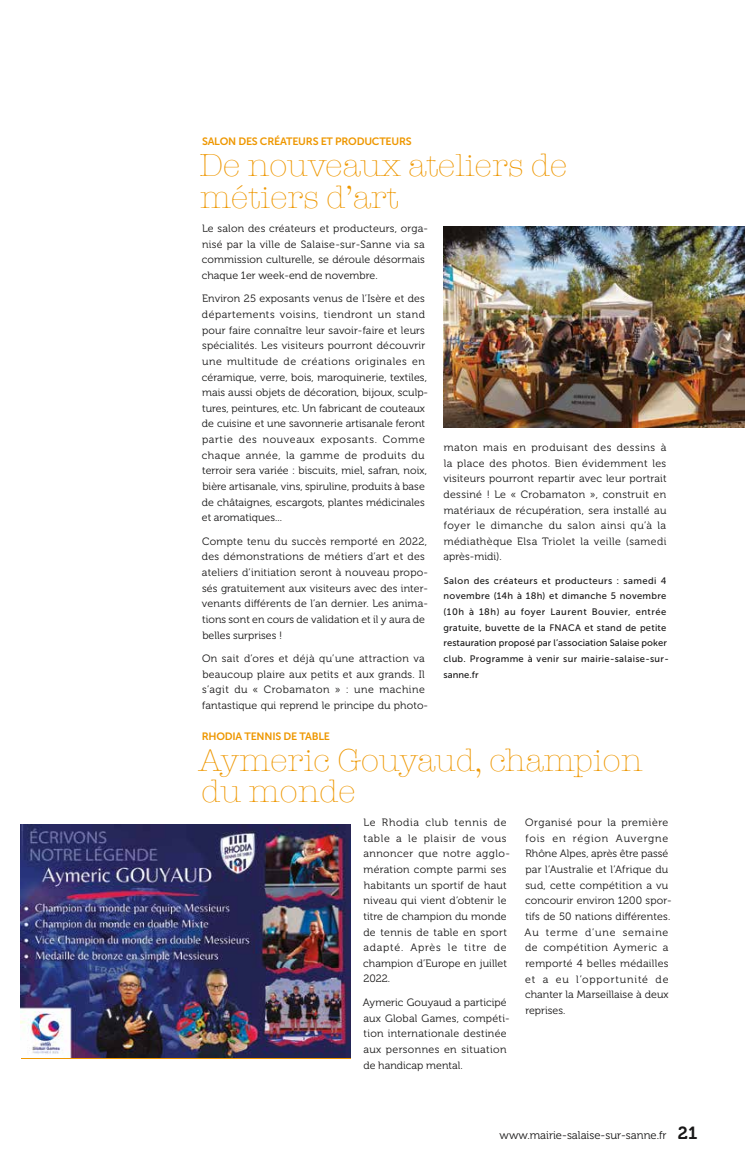
<style>
.page{position:relative;width:745px;height:1170px;background:#fff}
.page>*{position:absolute;margin:0;border:0;box-sizing:border-box;transform-origin:0 0}
.t1{font:300 32.5px/31.2px "American Typewriter";color:#ee9700}
.t2{font:11.25px "Museo 300";color:#181717}
.t3{font:10.62px/15.6px "Museo 300";letter-spacing:.02em;color:#181717}
.t4{font:10.62px "Museo Sans 700";letter-spacing:-.02em;color:#ee9700}
.t5{font:9.38px/15.6px "Museo Sans 500";letter-spacing:.03em;color:#181717}
.s1{font-family:"Museo 700";font-size:17.5px}
</style>
<div class="page">
<img style="left:443px;top:226px;width:301px;height:202px">
<img style="left:21px;top:824px;width:329px;height:233px">
<p class="t4" style="left:202px;top:136px;width:211px">SALON DES CRÉATEURS ET PRODUCTEURS</p>
<h1 class="t1" style="left:199px;top:149px;width:369px">De nouveaux ateliers de métiers d’art</h1>
<p class="t3" style="left:202px;top:221px;width:228px">Le salon des créateurs et producteurs, orga&shy;nisé par la ville de Salaise-sur-Sanne via sa commission culturelle, se déroule désormais chaque 1er week-end de novembre.</p>
<p class="t3" style="left:202px;top:291px;width:228px">Environ 25 exposants venus de l’Isère et des départements voisins, tiendront un stand pour faire connaître leur savoir-faire et leurs spécialités. Les visiteurs pourront découvrir une multitude de créations originales en céramique, verre, bois, maroquinerie, textiles, mais aussi objets de décoration, bijoux, sculp&shy;tures, peintures, etc. Un fabricant de couteaux de cuisine et une savonnerie artisanale feront partie des nouveaux exposants. Comme chaque année, la gamme de produits du terroir sera variée : biscuits, miel, safran, noix, bière artisanale, vins, spiruline, produits à base de châtaignes, escargots, plantes médicinales et aromatiques...</p>
<p class="t3" style="left:202px;top:533px;width:228px">Compte tenu du succès remporté en 2022, des démonstrations de métiers d’art et des ateliers d’initiation seront à nouveau propo&shy;sés gratuitement aux visiteurs avec des inter&shy;venants différents de l’an dernier. Les anima&shy;tions sont en cours de validation et il y aura de belles surprises !</p>
<p class="t3" style="left:202px;top:650px;width:227px">On sait d’ores et déjà qu’une attraction va beaucoup plaire aux petits et aux grands. Il s’agit du « Crobamaton » : une machine fantastique qui reprend le principe du photo-</p>
<p class="t3" style="left:443px;top:439px;width:225px;text-align:justify">maton mais en produisant des dessins à la place des photos. Bien évidemment les visiteurs pourront repartir avec leur portrait dessiné ! Le « Crobamaton », construit en matériaux de récupération, sera installé au foyer le dimanche du salon ainsi qu’à la médiathèque Elsa Triolet la veille (samedi après-midi).</p>
<p class="t5" style="left:443px;top:572px;width:227px">Salon des créateurs et producteurs : samedi 4 novembre (14h à 18h) et dimanche 5 novembre (10h à 18h) au foyer Laurent Bouvier, entrée gratuite, buvette de la FNACA et stand de petite restauration proposé par l’association Salaise poker club. Programme à venir sur mairie-salaise-sur&shy;sanne.fr</p>
<p class="t4" style="left:201px;top:730px;width:130px">RHODIA TENNIS DE TABLE</p>
<h1 class="t1" style="left:198px;top:743px;width:446px">Aymeric Gouyaud, champion du monde</h1>
<p class="t3" style="left:363px;top:814px;width:148px">Le Rhodia club tennis de table a le plaisir de vous annoncer que notre agglo&shy;mération compte parmi ses habitants un sportif de haut niveau qui vient d’obtenir le titre de champion du monde de tennis de table en sport adapté. Après le titre de champion d’Europe en juillet<br>2022.</p>
<p class="t3" style="left:362px;top:994px;width:148px">Aymeric Gouyaud a participé aux Global Games, compéti&shy;tion internationale destinée aux personnes en situation de handicap mental.</p>
<p class="t3" style="left:524px;top:814px;width:149px">Organisé pour la première fois en région Auvergne<br>Rhône Alpes, après être passé par l’Australie et l’Afrique du sud, cette compétition a vu concourir environ 1200 spor&shy;tifs de 50 nations différentes.<br>Au terme d’une semaine de compétition Aymeric a remporté 4 belles médailles et a eu l’opportunité de chanter la Marseillaise à deux reprises.</p>
<p class="t2" style="left:499px;top:1128px;width:199px">www.mairie-salaise-sur-sanne.fr <span class="s1">21</span></p>
</div>
